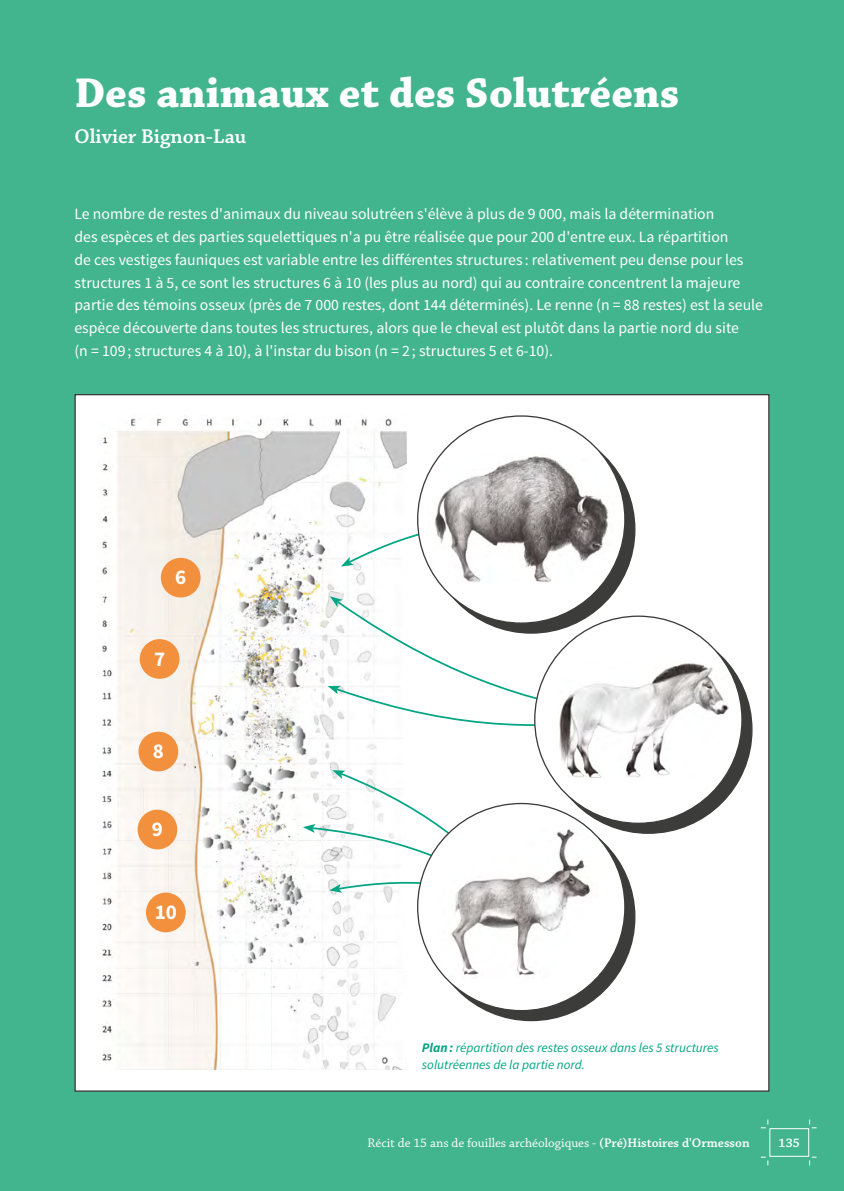
<style>
.page{position:relative;width:844px;height:1191px;background:#fff}
.page>*{position:absolute;margin:0;border:0;box-sizing:border-box;transform-origin:0 0}
.t1{font:700 43.75px "Chaparral Pro";color:#fff}
.t2{font:600 21px "Chaparral Pro";color:#fff}
.t3{font:700 21px "Source Sans Pro";color:#fff}
.t4{font:15.75px/22.8px "Source Sans Pro";color:#fff}
.t5{font:italic 13.12px/17.5px "Source Sans Pro";color:#00a583}
.t6{font:13.12px "Chaparral Pro";color:#fff}
.t7{font:600 13.12px "Chaparral Pro";color:#fff}
.s1{font-weight:700}
.s2{font-weight:600}
</style>
<div class="page">
<div style="left:0;top:0;width:843px;height:1191px;background:#42b48e"></div>
<div style="left:74px;top:394px;width:695px;height:697px;background:#fff;border:1px solid #3c3c3b"></div>
<img style="left:102px;top:418px;width:304px;height:651px">
<svg style="left:303px;top:770px;width:220px;height:135px"></svg>
<svg style="left:327px;top:596px;width:293px;height:138px"></svg>
<div style="left:544px;top:626px;width:207px;height:207px;background:#3c3c3b;border-radius:50%"></div>
<div style="left:534px;top:616px;width:207px;height:207px;background:#fff;border-radius:50%"></div>
<img style="left:559px;top:661px;width:169px;height:117px">
<svg style="left:341px;top:521px;width:87px;height:45px"></svg>
<div style="left:427px;top:426px;width:207px;height:207px;background:#3c3c3b;border-radius:50%"></div>
<div style="left:427px;top:813px;width:207px;height:207px;background:#3c3c3b;border-radius:50%"></div>
<div style="left:417px;top:416px;width:207px;height:207px;background:#fff;border-radius:50%"></div>
<img style="left:428px;top:454px;width:186px;height:129px">
<div style="left:417px;top:803px;width:207px;height:207px;background:#fff;border-radius:50%"></div>
<img style="left:438px;top:824px;width:160px;height:154px">
<div style="left:161px;top:558px;width:39px;height:39px;background:#f3903e;border-radius:50%"></div>
<div style="left:140px;top:639px;width:39px;height:40px;background:#f3903e;border-radius:50%"></div>
<div style="left:138px;top:731px;width:40px;height:40px;background:#f3903e;border-radius:50%"></div>
<div style="left:137px;top:809px;width:40px;height:40px;background:#f3903e;border-radius:50%"></div>
<div style="left:146px;top:892px;width:40px;height:40px;background:#f3903e;border-radius:50%"></div>
<svg style="left:760px;top:1119px;width:8px;height:9px"></svg>
<svg style="left:760px;top:1156px;width:8px;height:9px"></svg>
<svg style="left:809px;top:1119px;width:7px;height:9px"></svg>
<svg style="left:809px;top:1156px;width:7px;height:9px"></svg>
<div style="left:769px;top:1128px;width:39px;height:28px;border:1px solid #fff"></div>
<h1 class="t1" style="left:74px;top:67px;width:606px">Des animaux et des Solutréens</h1>
<h2 class="t2" style="left:74px;top:125px;width:173px">Olivier Bignon-Lau</h2>
<p class="t4" style="left:74px;top:203px;width:690px">Le nombre de restes d'animaux du niveau solutréen s'élève à plus de 9 000, mais la détermination<br>des espèces et des parties squelettiques n'a pu être réalisée que pour 200 d'entre eux. La répartition<br>de ces vestiges fauniques est variable entre les différentes structures : relativement peu dense pour les structures 1 à 5, ce sont les structures 6 à 10 (les plus au nord) qui au contraire concentrent la majeure partie des témoins osseux (près de 7 000 restes, dont 144 déterminés). Le renne (n = 88 restes) est la seule espèce découverte dans toutes les structures, alors que le cheval est plutôt dans la partie nord du site<br>(n = 109 ; structures 4 à 10), à l'instar du bison (n = 2 ; structures 5 et 6-10).</p>
<h2 class="t3" style="left:175px;top:564px;width:13px">6</h2>
<h2 class="t3" style="left:154px;top:645px;width:13px">7</h2>
<h2 class="t3" style="left:153px;top:737px;width:13px">8</h2>
<h2 class="t3" style="left:152px;top:815px;width:13px">9</h2>
<h2 class="t3" style="left:155px;top:898px;width:24px">10</h2>
<p class="t5" style="left:422px;top:1038px;width:298px"><span class="s1">Plan:</span> répartition des restes osseux dans les 5 structures solutréennes de la partie nord.</p>
<p class="t6" style="left:367px;top:1135px;width:383px">Récit de 15 ans de fouilles archéologiques - <span class="s2">(Pré)Histoires d'Ormesson</span></p>
<p class="t7" style="left:778px;top:1135px;width:23px">135</p>
</div>
